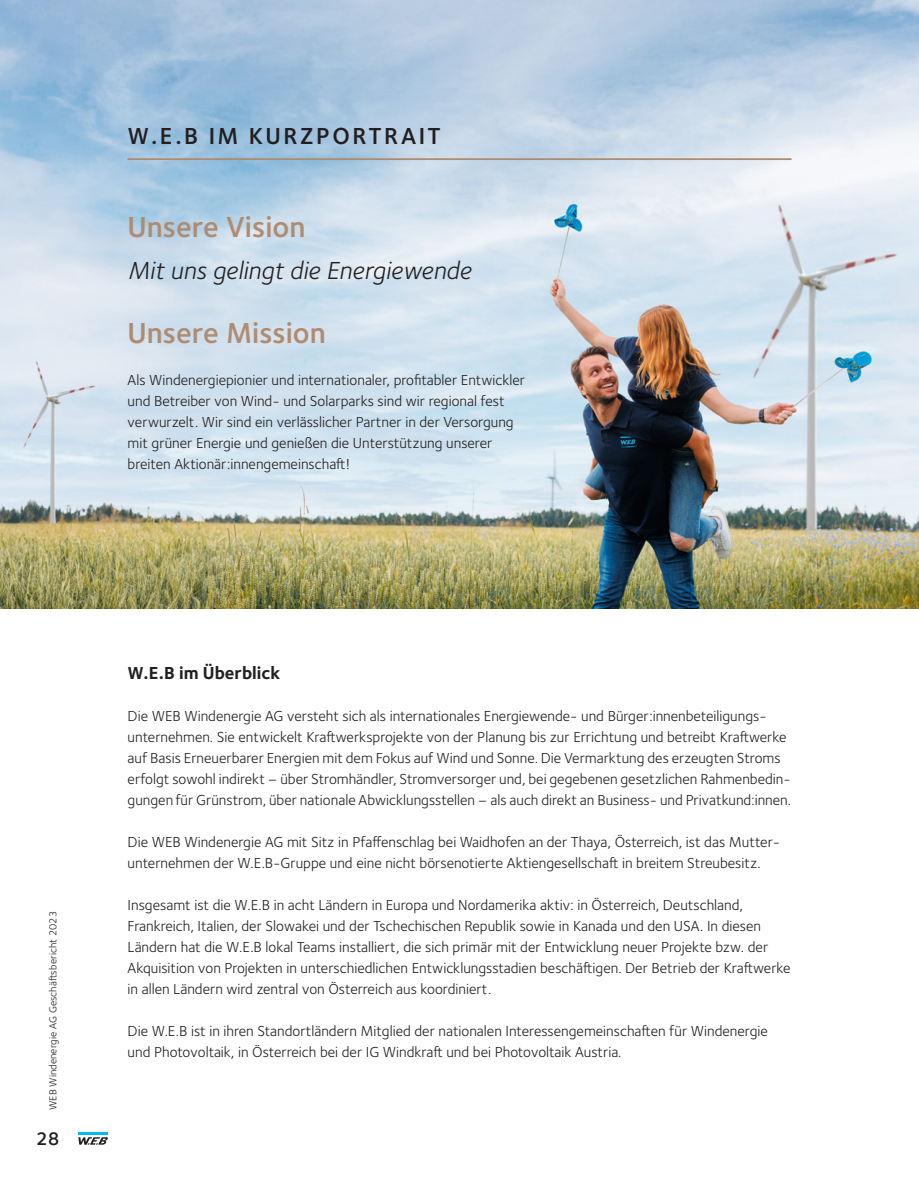
<style>
.page{position:relative;width:919px;height:1187px;background:#fff}
.page>*{position:absolute;margin:0;border:0;box-sizing:border-box;transform-origin:0 0}
.Zwischentitel{font:600 30px "Foundry Sterling";color:#af8c70}
.Fließtext{font:italic 25.5px "Foundry Sterling";color:#231f20}
.Übertitel{font:600 24px "Foundry Sterling";letter-spacing:.1em;color:#231f20}
.t1{font:600 18.75px "Foundry Sterling";color:#231f20}
.Zwischentitel-2{font:700 18px "Foundry Sterling";color:#231f20}
.Fließtext-2{font:15px/21px "Foundry Sterling";color:#231f20}
.t2{font:10.5px "Foundry Sterling";letter-spacing:.01em;color:#231f20}
</style>
<div class="page">
<img style="left:0;top:0;width:918px;height:608px">
<hr style="left:128px;top:158px;width:663px;height:2px;background:#af8c70">
<hr style="left:78px;top:1132px;width:30px;height:2px;background:#00baf1">
<svg style="left:78px;top:1137px;width:30px;height:7px"></svg>
<p class="Übertitel" style="left:128px;top:121px;width:314px">W.E.B IM KURZPORTRAIT</p>
<p class="Zwischentitel" style="left:128px;top:210px;width:179px">Unsere Vision</p>
<p class="Fließtext" style="left:128px;top:256px;width:345px">Mit uns gelingt die Energiewende</p>
<p class="Zwischentitel" style="left:128px;top:315px;width:200px">Unsere Mission</p>
<p class="Fließtext-2" style="left:128px;top:369px;width:399px">Als Windenergiepionier und internationaler, profitabler Entwickler und Betreiber von Wind- und Solarparks sind wir regional fest verwurzelt. Wir sind ein verlässlicher Partner in der Versorgung mit grüner Energie und genießen die Unterstützung unserer breiten Aktionär:innengemeinschaft!</p>
<p class="t2" style="left:47px;top:1109px;width:200px;rotate:-90deg">WEB Windenergie AG Geschäftsbericht 2023</p>
<p class="t1" style="left:36px;top:1127px;width:25px">28</p>
<p class="Zwischentitel-2" style="left:128px;top:662px;width:154px">W.E.B im Überblick</p>
<p class="Fließtext-2" style="left:128px;top:705px;width:664px">Die WEB Windenergie AG versteht sich als internationales Energiewende- und Bürger:innenbeteiligungs&shy;unternehmen. Sie entwickelt Kraftwerksprojekte von der Planung bis zur Errichtung und betreibt Kraftwerke auf Basis Erneuerbarer Energien mit dem Fokus auf Wind und Sonne. Die Vermarktung des erzeugten Stroms erfolgt sowohl indirekt – über Stromhändler, Stromversorger und, bei gegebenen gesetzlichen Rahmenbedin&shy;gungen für Grünstrom, über nationale Abwicklungsstellen – als auch direkt an Business- und Privatkund:innen.</p>
<p class="Fließtext-2" style="left:128px;top:831px;width:654px">Die WEB Windenergie AG mit Sitz in Pfaffenschlag bei Waidhofen an der Thaya, Österreich, ist das Mutter&shy;unternehmen der W.E.B- Gruppe und eine nicht börsenotierte Aktiengesellschaft in breitem Streubesitz.</p>
<p class="Fließtext-2" style="left:128px;top:894px;width:664px">Insgesamt ist die W.E.B in acht Ländern in Europa und Nordamerika aktiv: in Österreich, Deutschland, Frankreich, Italien, der Slowakei und der Tschechischen Republik sowie in Kanada und den USA. In diesen Ländern hat die W.E.B lokal Teams installiert, die sich primär mit der Entwicklung neuer Projekte bzw. der Akquisition von Projekten in unterschiedlichen Entwicklungsstadien beschäftigen. Der Betrieb der Kraftwerke in allen Ländern wird zentral von Österreich aus koordiniert.</p>
<p class="Fließtext-2" style="left:128px;top:1020px;width:641px">Die W.E.B ist in ihren Standortländern Mitglied der nationalen Interessengemeinschaften für Windenergie und Photovoltaik, in Österreich bei der IG Windkraft und bei Photovoltaik Austria.</p>
</div>
